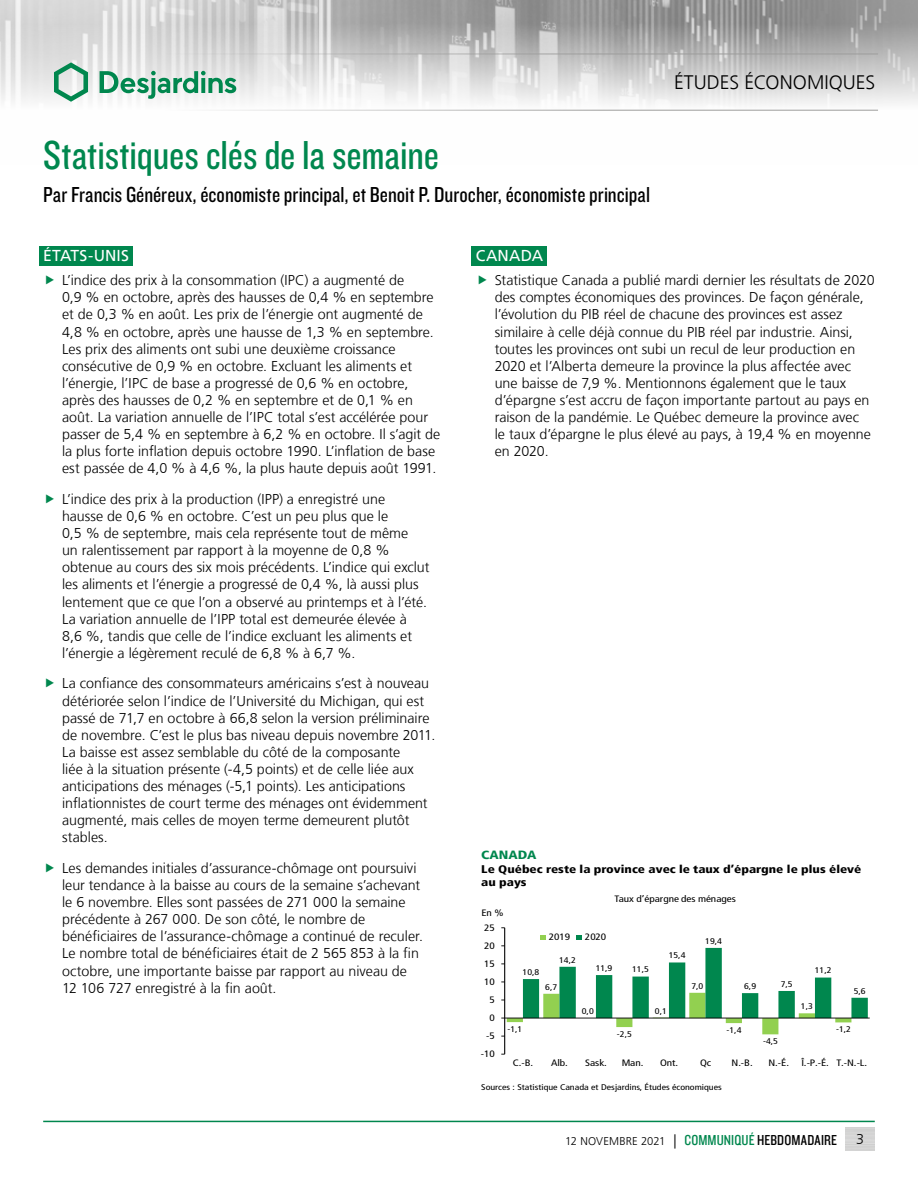
<style>
.page{position:relative;width:918px;height:1188px;background:#fff}
.page>*{position:absolute;margin:0;border:0;box-sizing:border-box;transform-origin:0 0}
.t1{font:42px "Knockout 29 Junior Ltweight";letter-spacing:-.005em;color:#00874e}
.t2{font:22.5px "Knockout 29 Junior Ltweight";color:#000}
.t3{font:300 19.5px "Frutiger LT";color:#000}
.t4{font:15.75px "Frutiger LT";letter-spacing:.01em;color:#fff}
.t5{font:300 14.25px/17.1px "Frutiger LT";color:#000}
.t6{font:900 condensed 12px "Frutiger LT";color:#00874e;scale:1.2 1}
.t7{font:300 11.25px "Frutiger LT";color:#000}
.t8{font:900 condensed 11.1px/13.2px "Frutiger LT";color:#000;scale:1.2 1}
.t9{font:condensed 9.3px "Frutiger LT";color:#000;scale:1.2 1}
.t10{font:condensed 8.25px "Frutiger LT";color:#000;scale:1.2 1}
.s1{font-size:14.25px}
.s2{font-family:"Knockout 29 Junior Ltweight";font-weight:400;font-size:15px;color:#00874e}
.s3{font-family:"Knockout 29 Junior Ltweight";font-weight:400;font-size:15px}
</style>
<div class="page">
<img style="left:0;top:0;width:918px;height:110px">
<hr style="left:0;top:54px;width:878px;height:1px;background:#9d9d9c">
<hr style="left:0;top:110px;width:878px;height:1px;background:#9d9d9c">
<svg style="left:54px;top:62px;width:34px;height:40px"></svg>
<svg style="left:100px;top:71px;width:136px;height:28px"></svg>
<hr style="left:43px;top:1121px;width:832px;height:1px;background:#00874e">
<div style="left:39px;top:246px;width:94px;height:19px;background:#00874e"></div>
<div style="left:472px;top:246px;width:75px;height:19px;background:#00874e"></div>
<hr style="left:504px;top:928px;width:1px;height:126px;background:#000">
<svg style="left:501px;top:946px;width:367px;height:91px"></svg>
<hr style="left:505px;top:1018px;width:365px;height:1px;background:#000">
<svg style="left:540px;top:935px;width:6px;height:5px"></svg>
<svg style="left:576px;top:935px;width:6px;height:5px"></svg>
<h1 class="t1" style="left:43px;top:128px;width:397px">Statistiques clés de la semaine</h1>
<h2 class="t2" style="left:43px;top:180px;width:608px">Par Francis Généreux, économiste principal, et Benoit P. Durocher, économiste principal</h2>
<h3 class="t3" style="left:674px;top:72px;width:203px">ÉTUDES ÉCONOMIQUES</h3>
<p class="t4" style="left:43px;top:247px;width:87px">ÉTATS-UNIS</p>
<p class="t5" style="left:62px;top:272px;width:380px">L’indice des prix à la consommation (IPC) a augmenté de<br>0,9 % en octobre, après des hausses de 0,4 % en septembre et de 0,3 % en août. Les prix de l’énergie ont augmenté de 4,8 % en octobre, après une hausse de 1,3 % en septembre.<br>Les prix des aliments ont subi une deuxième croissance consécutive de 0,9 % en octobre. Excluant les aliments et l’énergie, l’IPC de base a progressé de 0,6 % en octobre, après des hausses de 0,2 % en septembre et de 0,1 % en août. La variation annuelle de l’IPC total s’est accélérée pour passer de 5,4 % en septembre à 6,2 % en octobre. Il s’agit de la plus forte inflation depuis octobre 1990. L’inflation de base est passée de 4,0 % à 4,6 %, la plus haute depuis août 1991.</p>
<p class="t5" style="left:62px;top:491px;width:369px">L’indice des prix à la production (IPP) a enregistré une hausse de 0,6 % en octobre. C’est un peu plus que le<br>0,5 % de septembre, mais cela représente tout de même<br>un ralentissement par rapport à la moyenne de 0,8 % obtenue au cours des six mois précédents. L’indice qui exclut les aliments et l’énergie a progressé de 0,4 %, là aussi plus lentement que ce que l’on a observé au printemps et à l’été.<br>La variation annuelle de l’IPP total est demeurée élevée à 8,6 %, tandis que celle de l’indice excluant les aliments et l’énergie a légèrement reculé de 6,8 % à 6,7 %.</p>
<p class="t5" style="left:62px;top:675px;width:375px">La confiance des consommateurs américains s’est à nouveau détériorée selon l’indice de l’Université du Michigan, qui est passé de 71,7 en octobre à 66,8 selon la version préliminaire de novembre. C’est le plus bas niveau depuis novembre 2011.<br>La baisse est assez semblable du côté de la composante<br>liée à la situation présente (-4,5 points) et de celle liée aux anticipations des ménages (-5,1 points). Les anticipations inflationnistes de court terme des ménages ont évidemment augmenté, mais celles de moyen terme demeurent plutôt stables.</p>
<p class="t5" style="left:62px;top:860px;width:362px">Les demandes initiales d’assurance-chômage ont poursuivi leur tendance à la baisse au cours de la semaine s’achevant le 6 novembre. Elles sont passées de 271 000 la semaine précédente à 267 000. De son côté, le nombre de bénéficiaires de l’assurance-chômage a continué de reculer.<br>Le nombre total de bénéficiaires était de 2 565 853 à la fin octobre, une importante baisse par rapport au niveau de 12 106 727 enregistré à la fin août.</p>
<p class="t4" style="left:476px;top:247px;width:69px">CANADA</p>
<p class="t5" style="left:495px;top:272px;width:381px">Statistique Canada a publié mardi dernier les résultats de 2020 des comptes économiques des provinces. De façon générale, l’évolution du PIB réel de chacune des provinces est assez similaire à celle déjà connue du PIB réel par industrie. Ainsi, toutes les provinces ont subi un recul de leur production en 2020 et l’Alberta demeure la province la plus affectée avec une baisse de 7,9 %. Mentionnons également que le taux d’épargne s’est accru de façon importante partout au pays en raison de la pandémie. Le Québec demeure la province avec<br>le taux d’épargne le plus élevé au pays, à 19,4 % en moyenne en 2020.</p>
<p class="t6" style="left:481px;top:848px;width:47px">CANADA</p>
<p class="t8" style="left:481px;top:862px;width:318px">Le Québec reste la province avec le taux d’épargne le plus élevé au pays</p>
<p class="t9" style="left:481px;top:907px;width:20px">En %</p>
<p class="t9" style="left:484px;top:922px;width:10px">25</p>
<p class="t9" style="left:484px;top:940px;width:10px">20</p>
<p class="t9" style="left:484px;top:958px;width:10px">15</p>
<p class="t9" style="left:484px;top:976px;width:10px">10</p>
<p class="t9" style="left:489px;top:994px;width:6px">5</p>
<p class="t9" style="left:489px;top:1012px;width:6px">0</p>
<p class="t9" style="left:615px;top:893px;width:103px">Taux d’épargne des ménages</p>
<p class="t10" style="left:523px;top:967px;width:15px">10,8</p>
<p class="t9" style="left:549px;top:932px;width:19px">2019</p>
<p class="t9" style="left:585px;top:932px;width:19px">2020</p>
<p class="t10" style="left:559px;top:955px;width:15px">14,2</p>
<p class="t10" style="left:596px;top:963px;width:15px">11,9</p>
<p class="t10" style="left:632px;top:965px;width:15px">11,5</p>
<p class="t10" style="left:545px;top:982px;width:11px">6,7</p>
<p class="t10" style="left:669px;top:951px;width:15px">15,4</p>
<p class="t10" style="left:705px;top:936px;width:15px">19,4</p>
<p class="t10" style="left:691px;top:981px;width:11px">7,0</p>
<p class="t10" style="left:582px;top:1006px;width:11px">0,0</p>
<p class="t10" style="left:655px;top:1006px;width:12px">0,1</p>
<p class="t10" style="left:744px;top:981px;width:11px">6,9</p>
<p class="t10" style="left:781px;top:979px;width:11px">7,5</p>
<p class="t9" style="left:486px;top:1030px;width:9px">-5</p>
<p class="t10" style="left:507px;top:1024px;width:14px">-1,1</p>
<p class="t10" style="left:617px;top:1029px;width:14px">-2,5</p>
<p class="t10" style="left:727px;top:1025px;width:14px">-1,4</p>
<p class="t10" style="left:763px;top:1036px;width:14px">-4,5</p>
<p class="t10" style="left:815px;top:966px;width:15px">11,2</p>
<p class="t10" style="left:801px;top:1002px;width:11px">1,3</p>
<p class="t10" style="left:854px;top:986px;width:11px">5,6</p>
<p class="t10" style="left:836px;top:1025px;width:14px">-1,2</p>
<p class="t9" style="left:481px;top:1048px;width:13px">-10</p>
<p class="t9" style="left:513px;top:1057px;width:18px">C.-B.</p>
<p class="t9" style="left:551px;top:1057px;width:16px">Alb.</p>
<p class="t9" style="left:585px;top:1057px;width:20px">Sask.</p>
<p class="t9" style="left:622px;top:1057px;width:20px">Man.</p>
<p class="t9" style="left:660px;top:1057px;width:17px">Ont.</p>
<p class="t9" style="left:700px;top:1057px;width:11px">Qc</p>
<p class="t9" style="left:732px;top:1057px;width:19px">N.-B.</p>
<p class="t9" style="left:768px;top:1057px;width:19px">N.-É.</p>
<p class="t9" style="left:801px;top:1057px;width:56px">Î.-P.-É. T.-N.-L.</p>
<p class="t10" style="left:481px;top:1082px;width:202px">Sources : Statistique Canada et Desjardins, Études économiques</p>
<p class="t7" style="left:565px;top:1135px;width:273px">12 NOVEMBRE 2021 <span class="s1">|</span> <span class="s2">COMMUNIQUÉ</span> <span class="s3">HEBDOMADAIRE</span></p>
<p class="t5" style="left:856px;top:1131px;width:9px">3</p>
</div>
